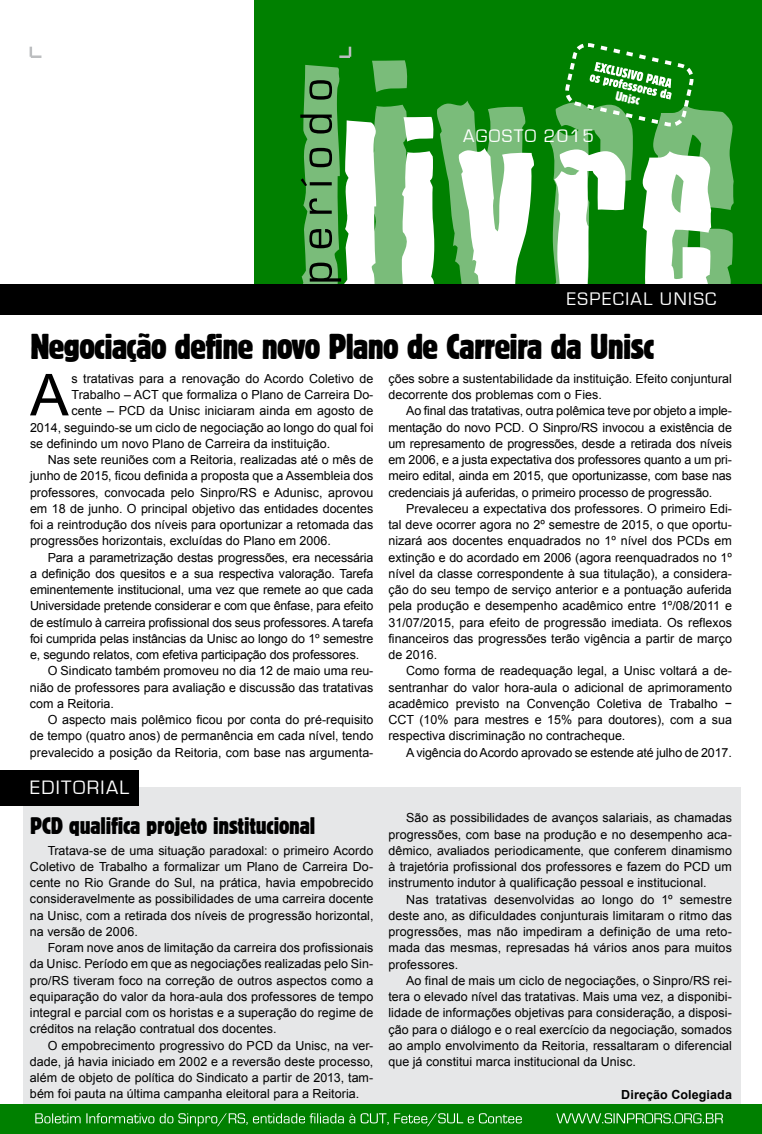
<style>
.page{position:relative;width:762px;height:1134px;background:#fff}
.page>*{position:absolute;margin:0;border:0;box-sizing:border-box;transform-origin:0 0}
.t1{font:57.88px "Arial";color:#000}
.t2{font:condensed 37.5px "Block T";letter-spacing:-.02em;color:#000}
.t3{font:condensed 25px "Block T";letter-spacing:-.005em;color:#000}
.t4{font:20px "Eurostile";letter-spacing:.07em;color:#fff}
.t5{font:18.75px "Eurostile";letter-spacing:.075em;color:#fff}
.t6{font:condensed 13.75px "Block T";color:#fff}
.t7{font:12.5px/16.2px "Arial";color:#000;text-align:justify}
.t8{font:700 12.5px "Arial";letter-spacing:.01em;color:#000}
</style>
<div class="page">
<div style="left:24px;top:788px;width:717px;height:317px;background:#e6e7e8"></div>
<div style="left:0;top:1105px;width:762px;height:29px;background:#008000"></div>
<div style="left:0;top:284px;width:762px;height:30px;background:#000"></div>
<svg style="left:35px;top:1113px;width:688px;height:13px"></svg>
<div style="left:254px;top:0;width:508px;height:284px;background:#008000"></div>
<svg style="left:303px;top:60px;width:430px;height:224px"></svg>
<svg style="left:343px;top:117px;width:368px;height:167px"></svg>
<svg style="left:300px;top:80px;width:41px;height:202px"></svg>
<svg style="left:30px;top:47px;width:11px;height:11px"></svg>
<svg style="left:339px;top:47px;width:12px;height:11px"></svg>
<div style="left:0;top:770px;width:138px;height:35px;background:#000"></div>
<svg style="left:563px;top:43px;width:133px;height:86px"></svg>
<h3 class="t5" style="left:463px;top:126px;width:132px">AGOSTO 2015</h3>
<p class="t6" style="left:617px;top:88px;width:26px;rotate:13deg">Unisc</p>
<h3 class="t5" style="left:567px;top:289px;width:151px">ESPECIAL UNISC</h3>
<h2 class="t2" style="left:30px;top:326px;width:626px">Negociação define novo Plano de Carreira da Unisc</h2>
<h1 class="t1" style="left:30px;top:357px;width:40px">A</h1>
<p class="t7" style="left:72px;top:370px;width:303px">s tratativas para a renovação do Acordo Coletivo de</p>
<p class="t7" style="left:72px;top:387px;width:303px">Trabalho – ACT que formaliza o Plano de Carreira Do-</p>
<p class="t7" style="left:72px;top:403px;width:303px">cente – PCD da Unisc iniciaram ainda em agosto de</p>
<p class="t7" style="left:30px;top:419px;width:345px">2014, seguindo-se um ciclo de negociação ao longo do qual foi</p>
<p class="t7" style="left:30px;top:435px;width:302px">se definindo um novo Plano de Carreira da instituição.</p>
<p class="t7" style="left:48px;top:452px;width:327px">Nas sete reuniões com a Reitoria, realizadas até o mês de</p>
<p class="t7" style="left:30px;top:468px;width:345px">junho de 2015, ficou definida a proposta que a Assembleia dos</p>
<p class="t7" style="left:30px;top:484px;width:345px">professores, convocada pelo Sinpro/RS e Adunisc, aprovou</p>
<p class="t7" style="left:30px;top:500px;width:345px">em 18 de junho. O principal objetivo das entidades docentes</p>
<p class="t7" style="left:30px;top:517px;width:345px">foi a reintrodução dos níveis para oportunizar a retomada das</p>
<p class="t7" style="left:30px;top:533px;width:302px">progressões horizontais, excluídas do Plano em 2006.</p>
<p class="t7" style="left:48px;top:549px;width:327px">Para a parametrização destas progressões, era necessária</p>
<p class="t7" style="left:30px;top:565px;width:345px">a definição dos quesitos e a sua respectiva valoração. Tarefa</p>
<p class="t7" style="left:30px;top:582px;width:345px">eminentemente institucional, uma vez que remete ao que cada</p>
<p class="t7" style="left:30px;top:598px;width:345px">Universidade pretende considerar e com que ênfase, para efeito</p>
<p class="t7" style="left:30px;top:614px;width:345px">de estímulo à carreira profissional dos seus professores. A tarefa</p>
<p class="t7" style="left:30px;top:630px;width:345px">foi cumprida pelas instâncias da Unisc ao longo do 1º semestre</p>
<p class="t7" style="left:30px;top:647px;width:331px">e, segundo relatos, com efetiva participação dos professores.</p>
<p class="t7" style="left:48px;top:663px;width:327px">O Sindicato também promoveu no dia 12 de maio uma reu-</p>
<p class="t7" style="left:30px;top:679px;width:345px">nião de professores para avaliação e discussão das tratativas</p>
<p class="t7" style="left:30px;top:695px;width:86px">com a Reitoria.</p>
<p class="t7" style="left:48px;top:712px;width:327px">O aspecto mais polêmico ficou por conta do pré-requisito</p>
<p class="t7" style="left:30px;top:728px;width:345px">de tempo (quatro anos) de permanência em cada nível, tendo</p>
<p class="t7" style="left:30px;top:744px;width:345px">prevalecido a posição da Reitoria, com base nas argumenta-</p>
<h3 class="t4" style="left:30px;top:777px;width:101px">EDITORIAL</h3>
<p class="t7" style="left:388px;top:370px;width:345px">ções sobre a sustentabilidade da instituição. Efeito conjuntural decorrente dos problemas com o Fies.</p>
<p class="t7" style="left:388px;top:403px;width:345px;text-indent:18px">Ao final das tratativas, outra polêmica teve por objeto a imple&shy;mentação do novo PCD. O Sinpro/RS invocou a existência de um represamento de progressões, desde a retirada dos níveis em 2006, e a justa expectativa dos professores quanto a um pri&shy;meiro edital, ainda em 2015, que oportunizasse, com base nas credenciais já auferidas, o primeiro processo de progressão.</p>
<p class="t7" style="left:388px;top:500px;width:345px;text-indent:18px">Prevaleceu a expectativa dos professores. O primeiro Edi&shy;tal deve ocorrer agora no 2º semestre de 2015, o que oportu&shy;nizará aos docentes enquadrados no 1º nível dos PCDs em extinção e do acordado em 2006 (agora reenquadrados no 1º nível da classe correspondente à sua titulação), a considera&shy;ção do seu tempo de serviço anterior e a pontuação auferida pela produção e desempenho acadêmico entre 1º/08/2011 e 31/07/2015, para efeito de progressão imediata. Os reflexos financeiros das progressões terão vigência a partir de março de 2016.</p>
<p class="t7" style="left:388px;top:663px;width:345px;text-indent:18px">Como forma de readequação legal, a Unisc voltará a de&shy;sentranhar do valor hora-aula o adicional de aprimoramento acadêmico previsto na Convenção Coletiva de Trabalho − CCT (10% para mestres e 15% para doutores), com a sua respectiva discriminação no contracheque.</p>
<p class="t7" style="left:406px;top:744px;width:327px">A vigência do Acordo aprovado se estende até julho de 2017.</p>
<h3 class="t3" style="left:30px;top:813px;width:287px">PCD qualifica projeto institucional</h3>
<p class="t7" style="left:388px;top:810px;width:345px;text-indent:18px">São as possibilidades de avanços salariais, as chamadas progressões, com base na produção e no desempenho aca&shy;dêmico, avaliados periodicamente, que conferem dinamismo à trajetória profissional dos professores e fazem do PCD um instrumento indutor à qualificação pessoal e institucional.</p>
<p class="t7" style="left:388px;top:891px;width:345px;text-indent:18px">Nas tratativas desenvolvidas ao longo do 1º semestre deste ano, as dificuldades conjunturais limitaram o ritmo das progressões, mas não impediram a definição de uma reto&shy;mada das mesmas, represadas há vários anos para muitos professores.</p>
<p class="t7" style="left:388px;top:972px;width:345px;text-indent:18px">Ao final de mais um ciclo de negociações, o Sinpro/RS rei&shy;tera o elevado nível das tratativas. Mais uma vez, a disponibi&shy;lidade de informações objetivas para consideração, a disposi&shy;ção para o diálogo e o real exercício da negociação, somados ao amplo envolvimento da Reitoria, ressaltaram o diferencial que já constitui marca institucional da Unisc.</p>
<p class="t8" style="left:621px;top:1086px;width:112px">Direção Colegiada</p>
<p class="t7" style="left:30px;top:842px;width:345px;text-indent:18px">Tratava-se de uma situação paradoxal: o primeiro Acordo Coletivo de Trabalho a formalizar um Plano de Carreira Do&shy;cente no Rio Grande do Sul, na prática, havia empobrecido consideravelmente as possibilidades de uma carreira docente na Unisc, com a retirada dos níveis de progressão horizontal, na versão de 2006.</p>
<p class="t7" style="left:30px;top:940px;width:345px;text-indent:18px">Foram nove anos de limitação da carreira dos profissionais da Unisc. Período em que as negociações realizadas pelo Sin&shy;pro/RS tiveram foco na correção de outros aspectos como a equiparação do valor da hora-aula dos professores de tempo integral e parcial com os horistas e a superação do regime de créditos na relação contratual dos docentes.</p>
<p class="t7" style="left:30px;top:1037px;width:345px;text-indent:18px">O empobrecimento progressivo do PCD da Unisc, na ver&shy;dade, já havia iniciado em 2002 e a reversão deste processo, além de objeto de política do Sindicato a partir de 2013, tam&shy;bém foi pauta na última campanha eleitoral para a Reitoria.</p>
</div>
